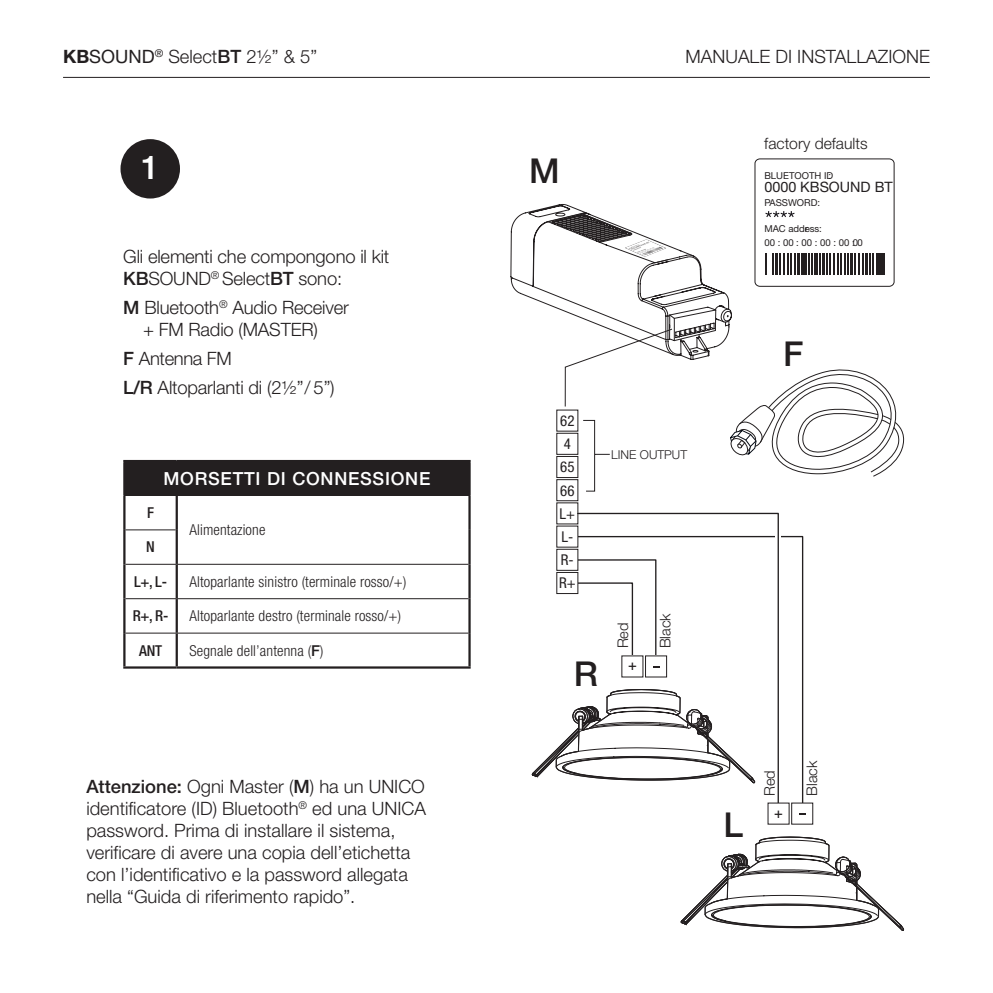
<style>
.page{position:relative;width:993px;height:993px;background:#fff}
.page>*{position:absolute;margin:0;border:0;box-sizing:border-box;transform-origin:0 0}
.t1{font:500 34.3px "Helvetica Neue LT Std";color:#231f20}
.t2{font:500 32.9px "Helvetica Neue LT Std";color:#fff}
.t3{font:300 18.38px/22.1px "Helvetica Neue LT Std";color:#231f20}
.t4{font:500 18.03px "Helvetica Neue LT Std";letter-spacing:.04em;color:#fff}
.t5{font:300 15.75px "Helvetica Neue LT Std";color:#231f20}
.t6{font:300 condensed 15.05px "Helvetica Neue LT Std";letter-spacing:.01em;color:#231f20}
.t7{font:500 condensed 15.05px "Helvetica Neue LT Std";color:#231f20}
.t8{font:condensed 14.88px/23.3px "Helvetica Neue LT Std";color:#231f20}
.t9{font:300 14.7px "Helvetica Neue LT Std";color:#231f20}
.t10{font:500 condensed 14.53px "Helvetica Neue LT Std";color:#231f20}
.t11{font:14.35px "Helvetica Neue LT Std";color:#231f20}
.t12{font:300 12.25px "Helvetica Neue LT Std";color:#231f20}
.t13{font:9.62px/13.5px "Helvetica Neue LT Std";color:#231f20}
.s1{font-weight:700}
.s2{font-weight:400}
.s3{font-weight:500}
.s4{font-weight:500;font-stretch:normal}
</style>
<div class="page">
<hr style="left:63px;top:77px;width:866px;height:1px;background:#231f20">
<div style="left:120px;top:139px;width:60px;height:59px;background:#231f20;border-radius:50%"></div>
<div style="left:124px;top:461px;width:345px;height:34px;background:#231f20"></div>
<hr style="left:123px;top:460px;width:54px;height:2px;background:#231f20">
<hr style="left:123px;top:462px;width:2px;height:33px;background:#231f20">
<hr style="left:177px;top:460px;width:293px;height:2px;background:#231f20">
<hr style="left:468px;top:462px;width:2px;height:33px;background:#231f20">
<hr style="left:123px;top:495px;width:2px;height:34px;background:#231f20">
<hr style="left:175px;top:495px;width:3px;height:34px;background:#231f20">
<hr style="left:468px;top:495px;width:2px;height:34px;background:#231f20">
<hr style="left:468px;top:529px;width:2px;height:35px;background:#231f20">
<hr style="left:123px;top:529px;width:2px;height:35px;background:#231f20">
<hr style="left:175px;top:529px;width:3px;height:34px;background:#231f20">
<hr style="left:123px;top:564px;width:2px;height:34px;background:#231f20">
<hr style="left:175px;top:564px;width:3px;height:34px;background:#231f20">
<hr style="left:468px;top:564px;width:2px;height:34px;background:#231f20">
<hr style="left:123px;top:598px;width:2px;height:35px;background:#231f20">
<hr style="left:175px;top:599px;width:3px;height:33px;background:#231f20">
<hr style="left:468px;top:598px;width:2px;height:35px;background:#231f20">
<hr style="left:123px;top:633px;width:2px;height:33px;background:#231f20">
<hr style="left:175px;top:633px;width:3px;height:33px;background:#231f20">
<hr style="left:468px;top:633px;width:2px;height:33px;background:#231f20">
<hr style="left:123px;top:666px;width:54px;height:2px;background:#231f20">
<hr style="left:177px;top:666px;width:293px;height:2px;background:#231f20">
<hr style="left:125px;top:495px;width:52px;height:1px;background:#231f20">
<hr style="left:177px;top:495px;width:291px;height:1px;background:#231f20">
<hr style="left:125px;top:529px;width:50px;height:1px;background:#231f20">
<hr style="left:125px;top:563px;width:52px;height:1px;background:#231f20">
<hr style="left:177px;top:563px;width:291px;height:1px;background:#231f20">
<hr style="left:125px;top:598px;width:52px;height:1px;background:#231f20">
<hr style="left:177px;top:598px;width:291px;height:1px;background:#231f20">
<hr style="left:125px;top:632px;width:52px;height:1px;background:#231f20">
<hr style="left:177px;top:632px;width:291px;height:1px;background:#231f20">
<svg style="left:680px;top:836px;width:223px;height:95px"></svg>
<svg style="left:531px;top:740px;width:34px;height:38px"></svg>
<svg style="left:565px;top:535px;width:238px;height:275px"></svg>
<div style="left:556px;top:479px;width:22px;height:22px;border:1px solid #231f20"></div>
<div style="left:556px;top:526px;width:21px;height:21px;background:#fff"></div>
<div style="left:556px;top:549px;width:21px;height:21px;background:#fff"></div>
<div style="left:556px;top:549px;width:22px;height:21px;border:1px solid #231f20"></div>
<div style="left:556px;top:572px;width:21px;height:21px;background:#fff"></div>
<div style="left:556px;top:572px;width:22px;height:21px;border:1px solid #231f20"></div>
<div style="left:791px;top:802px;width:21px;height:21px;background:#fff"></div>
<div style="left:754px;top:158px;width:140px;height:128px;border:1px solid #231f20;border-radius:5px"></div>
<svg style="left:510px;top:204px;width:394px;height:287px"></svg>
<svg style="left:576px;top:512px;width:203px;height:298px"></svg>
<div style="left:767px;top:802px;width:21px;height:21px;background:#fff"></div>
<p class="t3" style="left:63px;top:45px;width:255px"><span class="s1">KB</span><span class="s2">SOUND</span><sup>®</sup> Select<span class="s3">BT</span> 21/2” &amp; 5”</p>
<p class="t3" style="left:685px;top:45px;width:246px">MANUALE DI INSTALLAZIONE</p>
<h2 class="t2" style="left:141px;top:148px;width:20px">1</h2>
<p class="t3" style="left:123px;top:245px;width:267px">Gli elementi che compongono il kit<br><span class="s3">KB</span>SOUND<sup>®</sup> Select<span class="s3">BT</span> sono:</p>
<p class="t3" style="left:143px;top:296px;width:207px;text-indent:-20px"><span class="s3">M</span> Bluetooth<sup>®</sup> Audio Receiver + FM Radio (MASTER)</p>
<p class="t3" style="left:123px;top:343px;width:213px;line-height:29.1px"><span class="s3">F</span> Antenna FM<br><span class="s3">L/R</span> Altoparlanti di (2½” / 5”)</p>
<p class="t7" style="left:147px;top:503px;width:8px">F</p>
<p class="t4" style="left:163px;top:467px;width:268px">MORSETTI DI CONNESSIONE</p>
<p class="t6" style="left:189px;top:521px;width:77px">Alimentazione</p>
<p class="t7" style="left:146px;top:538px;width:10px">N</p>
<p class="t7" style="left:134px;top:572px;width:34px">L+, L-</p>
<p class="t6" style="left:189px;top:572px;width:218px">Altoparlante sinistro (terminale rosso/+)</p>
<p class="t7" style="left:133px;top:606px;width:37px">R+, R-</p>
<p class="t6" style="left:189px;top:607px;width:213px">Altoparlante destro (terminale rosso/+)</p>
<p class="t7" style="left:139px;top:641px;width:24px">ANT</p>
<p class="t6" style="left:189px;top:641px;width:135px">Segnale dell’antenna (<span class="s4">F</span>)</p>
<p class="t3" style="left:86px;top:774px;width:341px"><span class="s3">Attenzione:</span> Ogni Master (<span class="s3">M</span>) ha un UNICO identificatore (ID) Bluetooth<sup>®</sup> ed una UNICA password. Prima di installare il sistema, verificare di avere una copia dell’etichetta con l’identificativo e la password allegata nella “Guida di riferimento rapido”.</p>
<h1 class="t1" style="left:529px;top:151px;width:32px">M</h1>
<p class="t8" style="left:559px;top:409px;width:17px">62<br>4<br>65<br>66<br>L+</p>
<p class="t8" style="left:560px;top:548px;width:14px">R-</p>
<p class="t8" style="left:561px;top:525px;width:13px">L-</p>
<p class="t8" style="left:559px;top:571px;width:18px">R+</p>
<p class="t12" style="left:611px;top:447px;width:77px">LINE OUTPUT</p>
<p class="t9" style="left:613px;top:648px;width:27px;rotate:-90deg">Red</p>
<p class="t9" style="left:656px;top:648px;width:37px;rotate:-90deg">Black</p>
<h1 class="t1" style="left:573px;top:653px;width:26px">R</h1>
<p class="t10" style="left:628px;top:656px;width:10px">+</p>
<p class="t5" style="left:764px;top:134px;width:105px">factory defaults</p>
<p class="t13" style="left:764px;top:168px;width:70px">BLUETOOTH ID:</p>
<p class="t11" style="left:764px;top:178px;width:130px">0000 KBSOUND BT</p>
<p class="t13" style="left:764px;top:195px;width:57px">PASSWORD:</p>
<p class="t13" style="left:764px;top:222px;width:100px">MAC address:<br>00 : 00 : 00 : 00 : 00 : 00</p>
<h1 class="t1" style="left:783px;top:333px;width:22px">F</h1>
<h1 class="t1" style="left:723px;top:803px;width:21px">L</h1>
<p class="t9" style="left:760px;top:795px;width:27px;rotate:-90deg">Red</p>
<p class="t9" style="left:802px;top:795px;width:37px;rotate:-90deg">Black</p>
<p class="t10" style="left:774px;top:803px;width:10px">+</p>
</div>
